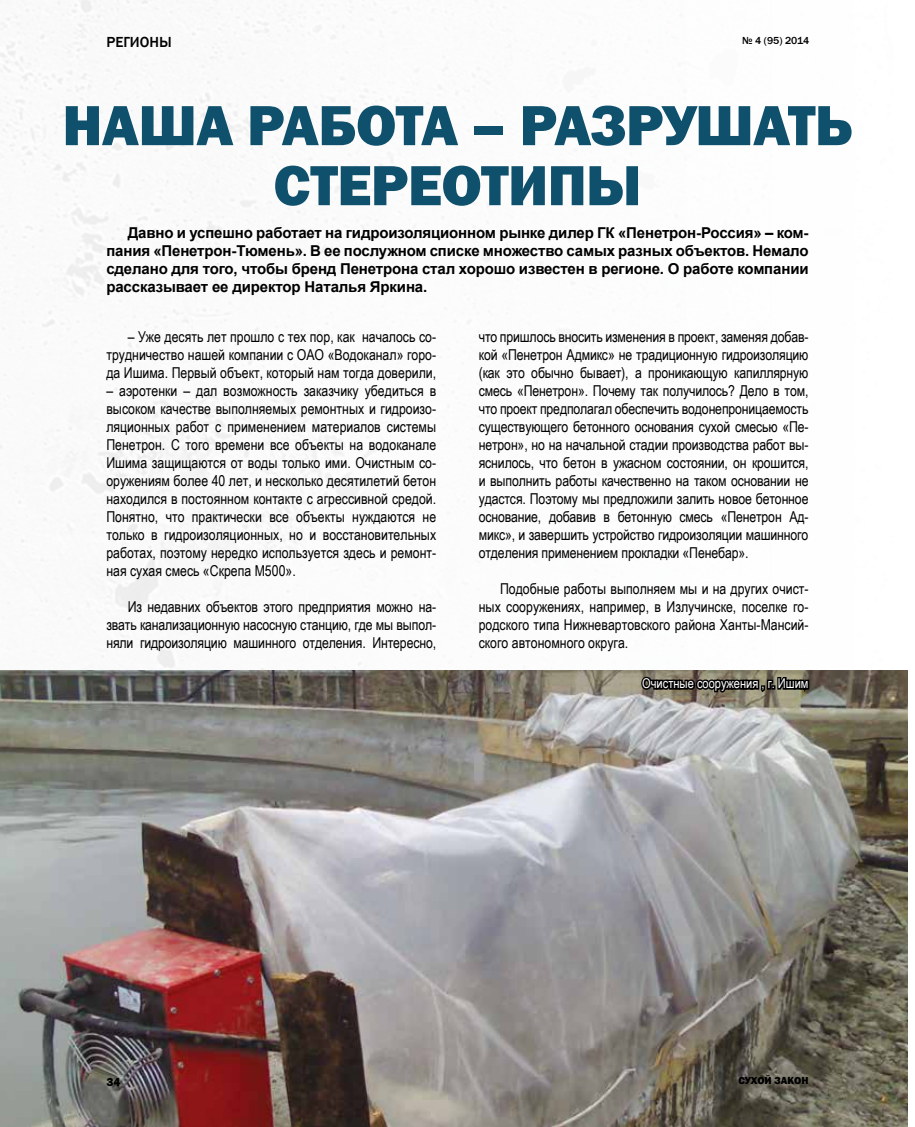
<style>
.page{position:relative;width:915px;height:1127px;background:#fff}
.page>*{position:absolute;margin:0;border:0;box-sizing:border-box;transform-origin:0 0}
.t1{font:800 58.5px/60px "Franklin Gothic";letter-spacing:-.01em;color:#0f506d;text-align:center}
.t2{font:15px/18px "Arial Narrow";color:#000;text-align:justify}
.t3{font:700 15px/18px "Arial";letter-spacing:-.01em;color:#000;text-align:justify}
.t4{font:500 15px "Franklin Gothic";color:#000}
.t5{font:13.5px "Arial Narrow";color:#fff}
.t6{font:800 12px "Franklin Gothic";color:#000}
.t7{font:500 10.5px "Franklin Gothic";color:#000}
.t8{font:800 10.5px "Franklin Gothic";color:#000}
</style>
<div class="page">
<img style="left:0;top:0;width:908px;height:1127px">
<img style="left:0;top:670px;width:906px;height:457px">
<svg style="left:638px;top:660px;width:172px;height:41px"></svg>
<p class="t4" style="left:106px;top:33px;width:67px">РЕГИОНЫ</p>
<p class="t7" style="left:741px;top:34px;width:69px">№ 4 (95) 2014</p>
<h1 class="t1" style="left:62px;top:95px;width:791px">НАША РАБОТА – РАЗРУШАТЬ<br>СТЕРЕОТИПЫ</h1>
<p class="t3" style="left:106px;top:224px;width:703px;text-indent:21px">Давно и успешно работает на гидроизоляционном рынке дилер ГК «Пенетрон-Россия» – ком&shy;пания «Пенетрон-Тюмень». В ее послужном списке множество самых разных объектов. Немало сделано для того, чтобы бренд Пенетрона стал хорошо известен в регионе. О работе компании рассказывает ее директор Наталья Яркина.</p>
<p class="t2" style="left:106px;top:327px;width:331px;text-indent:21px">– Уже десять лет прошло с тех пор, как началось со&shy;трудничество нашей компании с ОАО «Водоканал» горо&shy;да Ишима. Первый объект, который нам тогда доверили,</p>
<p class="t2" style="left:106px;top:381px;width:331px">– аэротенки – дал возможность заказчику убедиться в высоком качестве выполняемых ремонтных и гидроизо&shy;ляционных работ с применением материалов системы Пенетрон. С того времени все объекты на водоканале Ишима защищаются от воды только ими. Очистным со&shy;оружениям более 40 лет, и несколько десятилетий бетон находился в постоянном контакте с агрессивной средой.<br>Понятно, что практически все объекты нуждаются не только в гидроизоляционных, но и восстановительных работах, поэтому нередко используется здесь и ремонт&shy;ная сухая смесь «Скрепа М500».</p>
<p class="t2" style="left:106px;top:597px;width:331px;text-indent:21px">Из недавних объектов этого предприятия можно на&shy;звать канализационную насосную станцию, где мы выпол&shy;няли гидроизоляцию машинного отделения. Интересно,</p>
<p class="t2" style="left:478px;top:327px;width:331px">что пришлось вносить изменения в проект, заменяя добав&shy;кой «Пенетрон Адмикс» не традиционную гидроизоляцию (как это обычно бывает), а проникающую капиллярную смесь «Пенетрон». Почему так получилось? Дело в том, что проект предполагал обеспечить водонепроницаемость существующего бетонного основания сухой смесью «Пе&shy;нетрон», но на начальной стадии производства работ вы&shy;яснилось, что бетон в ужасном состоянии, он крошится, и выполнить работы качественно на таком основании не удастся. Поэтому мы предложили залить новое бетонное основание, добавив в бетонную смесь «Пенетрон Ад&shy;микс», и завершить устройство гидроизоляции машинного отделения применением прокладки «Пенебар».</p>
<p class="t2" style="left:478px;top:579px;width:331px;text-indent:21px">Подобные работы выполняем мы и на других очист&shy;ных сооружениях, например, в Излучинске, поселке го&shy;родского типа Нижневартовского района Ханты-Мансий&shy;ского автономного округа.</p>
<p class="t5" style="left:642px;top:673px;width:168px">Очистные сооружения , г. Ишим</p>
<p class="t6" style="left:106px;top:1074px;width:16px">34</p>
<p class="t8" style="left:738px;top:1074px;width:72px">СУХОЙ ЗАКОН</p>
</div>
